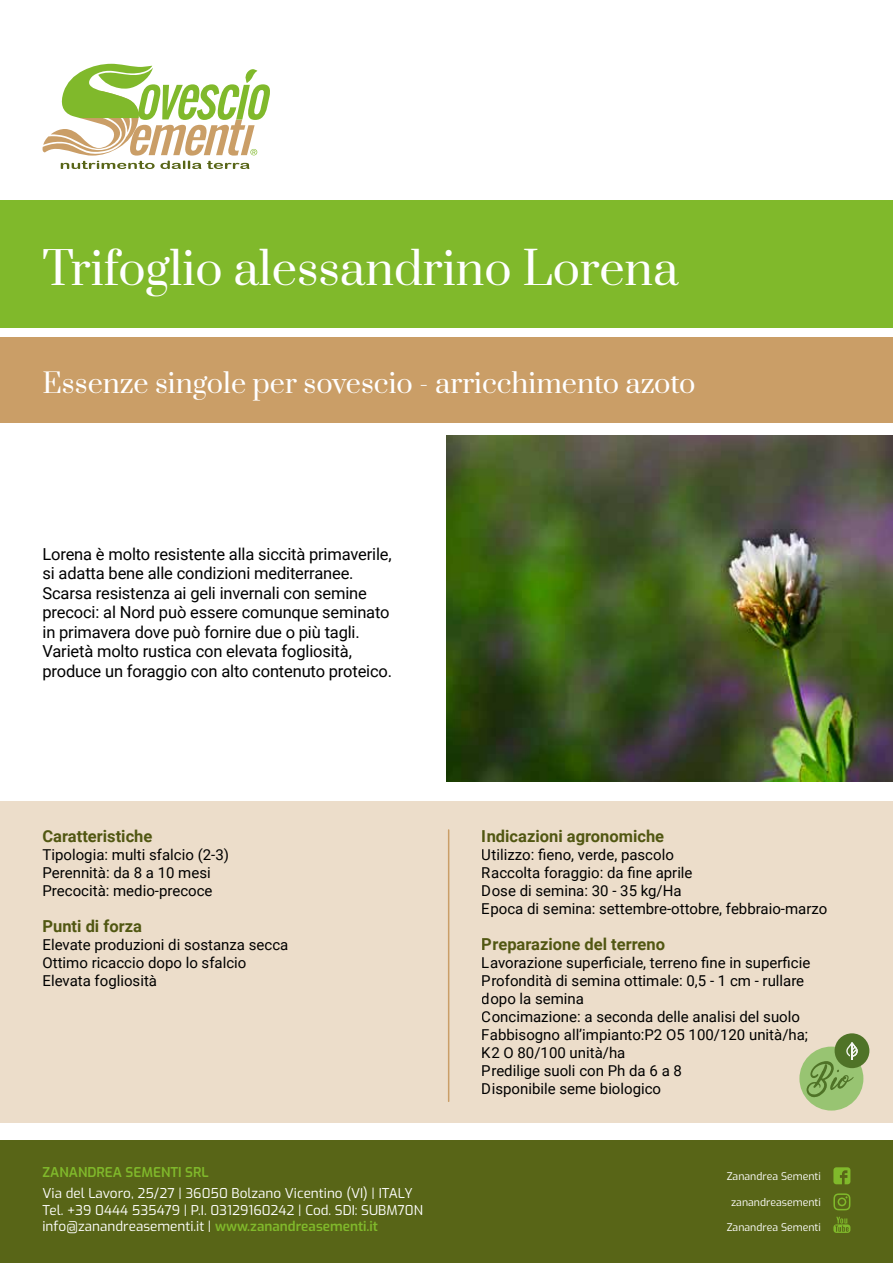
<style>
.page{position:relative;width:893px;height:1263px;background:#fff}
.page>*{position:absolute;margin:0;border:0;box-sizing:border-box;transform-origin:0 0}
.t1{font:45px "Prata";color:#fff}
.t2{font:27px "Prata";color:#fff}
.t3{font:16.5px/19.5px "Roboto";letter-spacing:-.01em;color:#000}
.t4{font:700 16.5px "Roboto";color:#586517}
.t5{font:15px/18px "Roboto";color:#000}
.t6{font:100 13.5px/16.5px "Exo";color:#fff}
.t7{font:100 13.5px "Exo";color:#80b92b}
.t8{font:100 10.5px "Exo";color:#fff}
.s1{color:#80b92b}
</style>
<div class="page">
<div style="left:0;top:801px;width:893px;height:322px;background:#ecddca"></div>
<img style="left:446px;top:436px;width:447px;height:345px">
<div style="left:0;top:1141px;width:893px;height:122px;background:#586517"></div>
<svg style="left:833px;top:1167px;width:17px;height:17px"></svg>
<svg style="left:833px;top:1193px;width:17px;height:17px"></svg>
<svg style="left:833px;top:1217px;width:17px;height:16px"></svg>
<svg style="left:42px;top:64px;width:228px;height:105px"></svg>
<hr style="left:448px;top:830px;width:1px;height:271px;background:#ca9e67">
<div style="left:0;top:337px;width:893px;height:85px;background:#ca9e67"></div>
<div style="left:0;top:200px;width:893px;height:127px;background:#80b92b"></div>
<div style="left:799px;top:1046px;width:64px;height:64px;background:#98c472;border-radius:50%"></div>
<div style="left:835px;top:1033px;width:34px;height:35px;background:#4f7327;border-radius:50%"></div>
<svg style="left:806px;top:1042px;width:52px;height:55px"></svg>
<h1 class="t1" style="left:43px;top:231px;width:638px">Trifoglio alessandrino Lorena</h1>
<h2 class="t2" style="left:43px;top:360px;width:654px">Essenze singole per sovescio - arricchimento azoto</h2>
<p class="t3" style="left:43px;top:543px;width:351px">Lorena è molto resistente alla siccità primaverile, si adatta bene alle condizioni mediterranee.<br>Scarsa resistenza ai geli invernali con semine precoci: al Nord può essere comunque seminato in primavera dove può fornire due o più tagli.<br>Varietà molto rustica con elevata fogliosità, produce un foraggio con alto contenuto proteico.</p>
<p class="t4" style="left:43px;top:825px;width:111px">Caratteristiche</p>
<p class="t5" style="left:43px;top:845px;width:188px">Tipologia: multi sfalcio (2-3)<br>Perennità: da 8 a 10 mesi<br>Precocità: medio-precoce</p>
<p class="t4" style="left:43px;top:915px;width:101px">Punti di forza</p>
<p class="t5" style="left:43px;top:935px;width:247px">Elevate produzioni di sostanza secca<br>Ottimo ricaccio dopo lo sfalcio<br>Elevata fogliosità</p>
<p class="t7" style="left:43px;top:1162px;width:168px">ZANANDREA SEMENTI SRL</p>
<p class="t6" style="left:43px;top:1184px;width:382px">Via del Lavoro, 25/27 | 36050 Bolzano Vicentino (VI) | ITALY<br>Tel. +39 0444 535479 | P.I. 03129160242 | Cod. SDI: SUBM70N info@zanandreasementi.it | <span class="s1">www.zanandreasementi.it</span></p>
<p class="t4" style="left:482px;top:825px;width:184px">Indicazioni agronomiche</p>
<p class="t5" style="left:482px;top:845px;width:347px">Utilizzo: fieno, verde, pascolo<br>Raccolta foraggio: da fine aprile<br>Dose di semina: 30 - 35 kg/Ha<br>Epoca di semina: settembre-ottobre, febbraio-marzo</p>
<p class="t4" style="left:482px;top:933px;width:185px">Preparazione del terreno</p>
<p class="t5" style="left:482px;top:953px;width:330px">Lavorazione superficiale, terreno fine in superficie Profondità di semina ottimale: 0,5 - 1 cm - rullare dopo la semina<br>Concimazione: a seconda delle analisi del suolo Fabbisogno all’impianto:P2 O5 100/120 unità/ha; K2 O 80/100 unità/ha<br>Predilige suoli con Ph da 6 a 8<br>Disponibile seme biologico</p>
<p class="t8" style="left:727px;top:1168px;width:96px">Zanandrea Sementi</p>
<p class="t8" style="left:731px;top:1194px;width:91px">zanandreasementi</p>
<p class="t8" style="left:727px;top:1220px;width:96px">Zanandrea Sementi</p>
</div>
